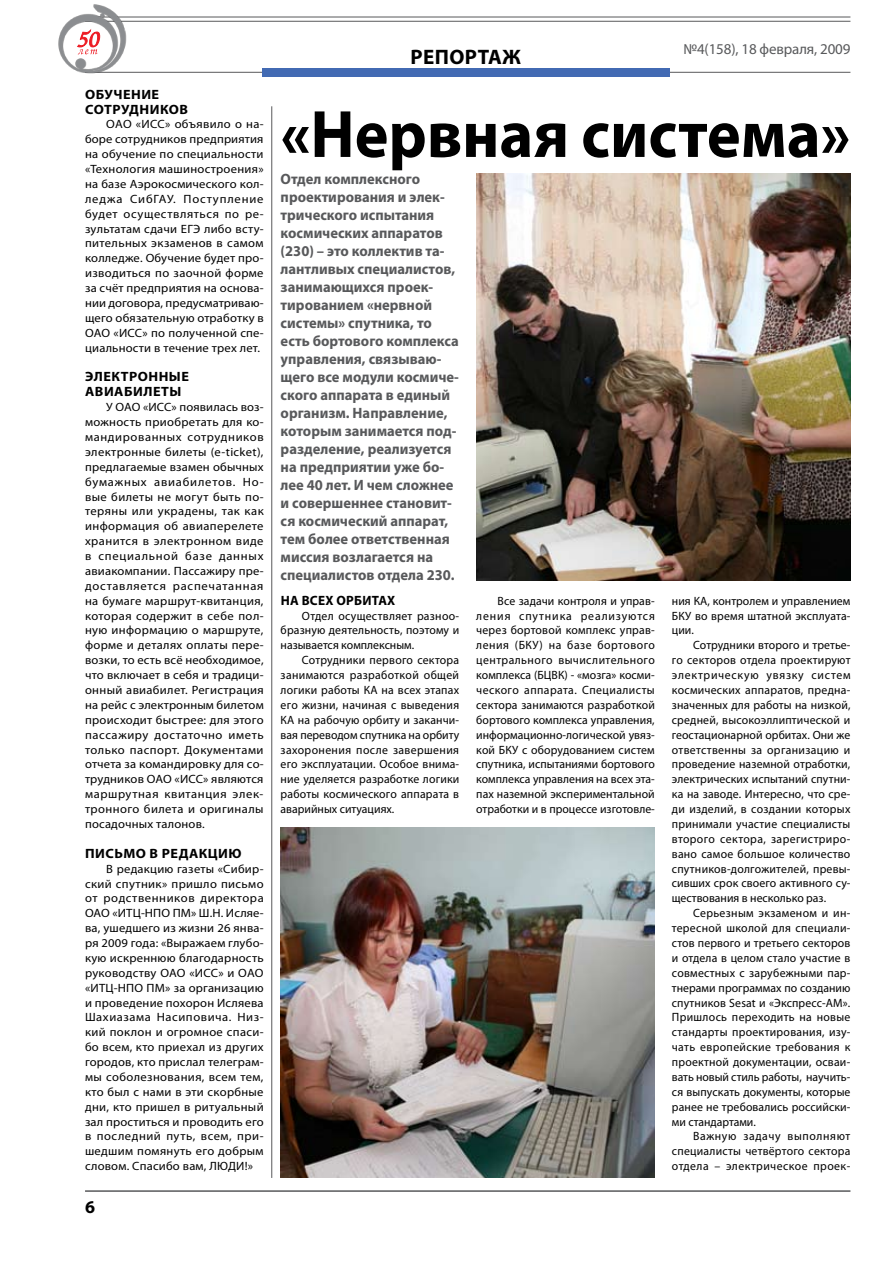
<style>
.page{position:relative;width:893px;height:1263px;background:#fff}
.page>*{position:absolute;margin:0;border:0;box-sizing:border-box;transform-origin:0 0}
.t1{font:700 67.5px "Myriad Pro";color:#000;scale:.95 1}
.t2{font:700 21px "Myriad Pro";letter-spacing:.025em;color:#000}
.t3{font:700 18px "Myriad Pro";color:#000}
.t4{font:700 15px/18px "Myriad Pro";color:#58595b}
.t5{font:15px "Myriad Pro";letter-spacing:-.01em;color:#58595b}
.t6{font:700 13.5px/14.9px "Myriad Pro";letter-spacing:.035em;color:#000;scale:1.05 1}
.t7{font:700 13.5px "Myriad Pro";letter-spacing:.035em;color:#000}
.t8{font:12px/14.9px "Myriad Pro";letter-spacing:.01em;color:#000;text-align:justify}
.t9{font:12px/14.9px "Myriad Pro";letter-spacing:.01em;color:#000;text-align:justify;scale:1.05 1}
</style>
<div class="page">
<hr style="left:85px;top:17px;width:765px;height:1px;background:#58595b">
<hr style="left:85px;top:72px;width:765px;height:1px;background:#58595b">
<hr style="left:85px;top:21px;width:765px;height:1px;background:#58595b">
<hr style="left:85px;top:1190px;width:765px;height:2px;background:#58595b">
<div style="left:262px;top:68px;width:407px;height:9px;background:#426ab3"></div>
<img style="left:58px;top:4px;width:72px;height:70px">
<svg style="left:77px;top:29px;width:23px;height:25px"></svg>
<hr style="left:271px;top:106px;width:1px;height:1072px;background:#58595b">
<img style="left:281px;top:828px;width:374px;height:350px">
<img style="left:476px;top:173px;width:374px;height:407px">
<p class="t6" style="left:85px;top:86px;width:90px">Обучение сотрудников</p>
<p class="t9" style="left:85px;top:117px;width:172px;text-indent:21px">ОАО «ИСС» объявило о на&shy;боре сотрудников предприятия на обучение по специальности «Технология машиностроения» на базе Аэрокосмического кол&shy;леджа СибГАУ. Поступление будет осуществляться по ре&shy;зультатам сдачи ЕГЭ либо всту&shy;пительных экзаменов в самом колледже. Обучение будет про&shy;изводиться по заочной форме за счёт предприятия на основа&shy;нии договора, предусматриваю&shy;щего обязательную отработку в ОАО «ИСС» по полученной спе&shy;циальности в течение трех лет.</p>
<p class="t6" style="left:85px;top:369px;width:100px">Электронные авиабилеты</p>
<p class="t9" style="left:85px;top:400px;width:172px;text-indent:21px">У ОАО «ИСС» появилась воз&shy;можность приобретать для ко&shy;мандированных сотрудников электронные билеты (e-ticket), предлагаемые взамен обычных бумажных авиабилетов. Но&shy;вые билеты не могут быть по&shy;теряны или украдены, так как информация об авиаперелете хранится в электронном виде в специальной базе данных авиакомпании. Пассажиру пре&shy;доставляется распечатанная на бумаге маршрут-квитанция, которая содержит в себе пол&shy;ную информацию о маршруте, форме и деталях оплаты пере&shy;возки, то есть всё необходимое, что включает в себя и традици&shy;онный авиабилет. Регистрация на рейс с электронным билетом происходит быстрее: для этого пассажиру достаточно иметь только паспорт. Документами отчета за командировку для со&shy;трудников ОАО «ИСС» являются маршрутная квитанция элек&shy;тронного билета и оригиналы посадочных талонов.</p>
<p class="t6" style="left:85px;top:845px;width:150px">Письмо в редакцию</p>
<p class="t9" style="left:85px;top:861px;width:172px;text-indent:21px">В редакцию газеты «Сибир&shy;ский спутник» пришло письмо от родственников директора ОАО «ИТЦ-НПО ПМ» Ш.Н. Исляе&shy;ва, ушедшего из жизни 26 янва&shy;ря 2009 года: «Выражаем глубо&shy;кую искреннюю благодарность руководству ОАО «ИСС» и ОАО «ИТЦ-НПО ПМ» за организацию и проведение похорон Исляева Шахиазама Насиповича. Низ&shy;кий поклон и огромное спаси&shy;бо всем, кто приехал из других городов, кто прислал телеграм&shy;мы соболезнования, всем тем, кто был с нами в эти скорбные дни, кто пришел в ритуальный зал проститься и проводить его в последний путь, всем, при&shy;шедшим помянуть его добрым словом. Спасибо вам, ЛЮДИ!»</p>
<h3 class="t3" style="left:85px;top:1195px;width:11px">6</h3>
<h2 class="t2" style="left:410px;top:43px;width:112px">Репортаж</h2>
<p class="t5" style="left:683px;top:39px;width:168px">№4(158), 18 февраля, 2009</p>
<h1 class="t1" style="left:281px;top:90px;width:601px">«Нервная система»</h1>
<p class="t4" style="left:281px;top:170px;width:180px">Отдел комплексного проектирования и элек&shy;трического испытания космических аппаратов (230) – это коллектив та&shy;лантливых специалистов, занимающихся проек&shy;тированием «нервной системы» спутника, то есть бортового комплекса управления, связываю&shy;щего все модули космиче&shy;ского аппарата в единый организм. Направление, которым занимается под&shy;разделение, реализуется на предприятии уже бо&shy;лее 40 лет. И чем сложнее и совершеннее становит&shy;ся космический аппарат, тем более ответственная миссия возлагается на специалистов отдела 230.</p>
<p class="t7" style="left:281px;top:591px;width:116px">На всех орбитах</p>
<p class="t8" style="left:281px;top:608px;width:180px;text-indent:21px">Отдел осуществляет разноо&shy;бразную деятельность, поэтому и называется комплексным.</p>
<p class="t8" style="left:281px;top:653px;width:180px;text-indent:21px">Сотрудники первого сектора занимаются разработкой общей логики работы КА на всех этапах его жизни, начиная с выведения КА на рабочую орбиту и заканчи&shy;вая переводом спутника на орбиту захоронения после завершения его эксплуатации. Особое внима&shy;ние уделяется разработке логики работы космического аппарата в аварийных ситуациях.</p>
<p class="t8" style="left:476px;top:593px;width:180px;text-indent:21px">Все задачи контроля и управ&shy;ления спутника реализуются через бортовой комплекс управ&shy;ления (БКУ) на базе бортового центрального вычислительного комплекса (БЦВК) - «мозга» косми&shy;ческого аппарата. Специалисты сектора занимаются разработкой бортового комплекса управления, информационно-логической увяз&shy;кой БКУ с оборудованием систем спутника, испытаниями бортового комплекса управления на всех эта&shy;пах наземной экспериментальной отработки и в процессе изготовле-</p>
<p class="t8" style="left:672px;top:593px;width:180px">ния КА, контролем и управлением БКУ во время штатной эксплуата&shy;ции.</p>
<p class="t8" style="left:672px;top:638px;width:180px;text-indent:21px">Сотрудники второго и третье&shy;го секторов отдела проектируют электрическую увязку систем космических аппаратов, предна&shy;значенных для работы на низкой, средней, высокоэллиптической и геостационарной орбитах. Они же ответственны за организацию и проведение наземной отработки, электрических испытаний спутни&shy;ка на заводе. Интересно, что сре&shy;ди изделий, в создании которых принимали участие специалисты второго сектора, зарегистриро&shy;вано самое большое количество спутников-долгожителей, превы&shy;сивших срок своего активного су&shy;ществования в несколько раз.</p>
<p class="t8" style="left:672px;top:905px;width:180px;text-indent:21px">Серьезным экзаменом и ин&shy;тересной школой для специали&shy;стов первого и третьего секторов и отдела в целом стало участие в совместных с зарубежными пар&shy;тнерами программах по созданию спутников Sesat и «Экспресс-АМ».<br>Пришлось переходить на новые стандарты проектирования, изу&shy;чать европейские требования к проектной документации, осваи&shy;вать новый стиль работы, научить&shy;ся выпускать документы, которые ранее не требовались российски&shy;ми стандартами.</p>
<p class="t8" style="left:672px;top:1129px;width:180px;text-indent:21px">Важную задачу выполняют специалисты четвёртого сектора отдела – электрическое проек-</p>
</div>
